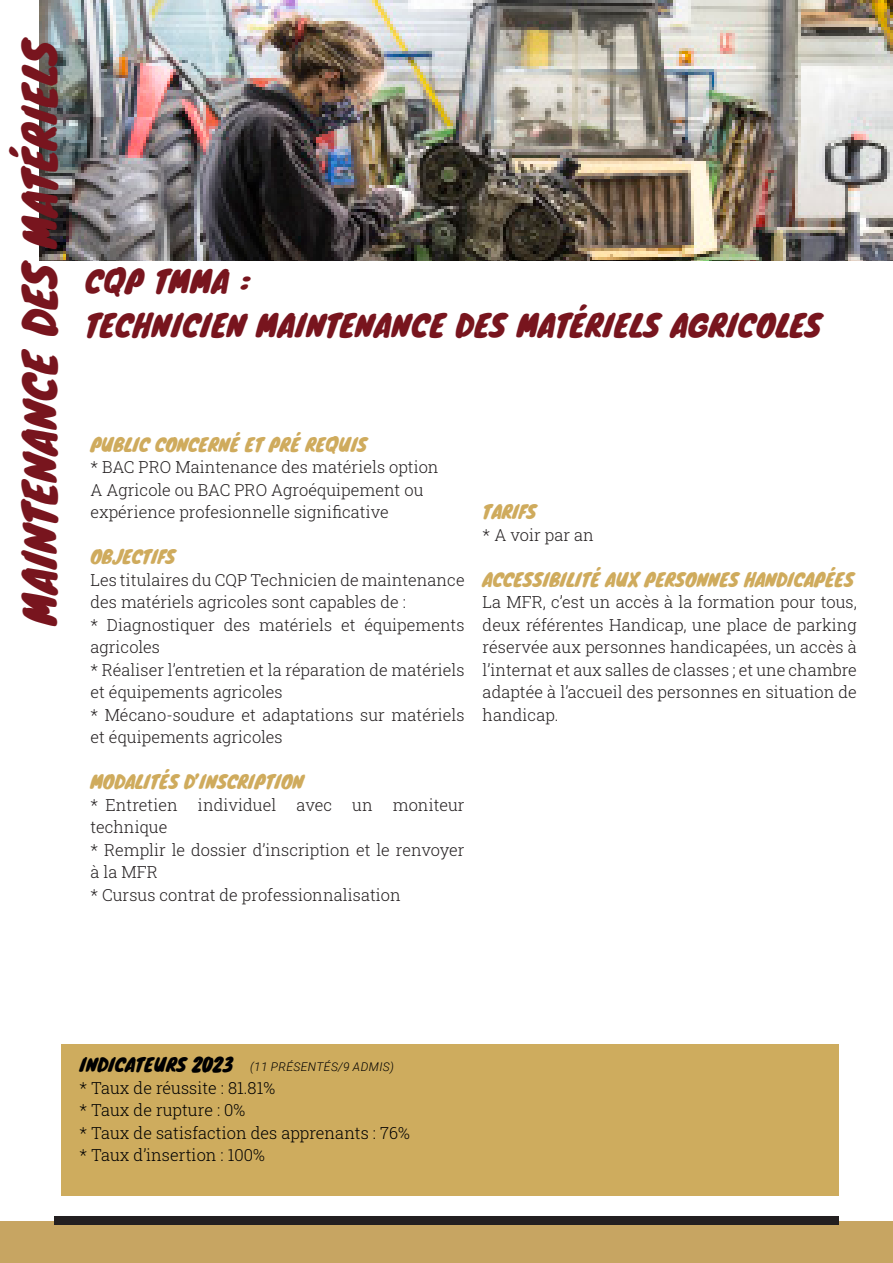
<style>
.page{position:relative;width:893px;height:1263px;background:#fff}
.page>*{position:absolute;margin:0;border:0;box-sizing:border-box;transform-origin:0 0}
.t1{font:43.5px "Knewave";color:#78151e}
.t2{font:30px "Knewave";letter-spacing:.01em;color:#78151e}
.t3{font:18px "Knewave";color:#cfab5d}
.t4{font:300 16.5px/22.5px "Roboto Slab";color:#231f20}
.t5{font:300 16.5px "Roboto Slab";color:#000001}
.t6{font:italic 300 12px "Roboto";letter-spacing:.035em;color:#000001}
.s1{color:#fff}
.s2{font-family:"Knewave";font-weight:400;font-style:normal;font-size:18px}
</style>
<div class="page">
<div style="left:62px;top:1045px;width:777px;height:151px;background:#ceac5e"></div>
<div style="left:0;top:1221px;width:893px;height:42px;background:#c7a562"></div>
<div style="left:54px;top:1216px;width:785px;height:9px;background:#231f20"></div>
<img style="left:39px;top:0;width:854px;height:260px">
<p class="t1" style="left:5px;top:625px;width:591px;rotate:-90deg">MAINTENANCE DES MATÉRIELS</p>
<p class="t2" style="left:85px;top:258px;width:166px">CQP TMMA :</p>
<p class="t2" style="left:85px;top:302px;width:738px">TECHNICIEN MAINTENANCE DES MATÉRIELS AGRICOLES</p>
<p class="t3" style="left:90px;top:430px;width:278px">PUBLIC CONCERNÉ ET PRÉ REQUIS</p>
<p class="t4" style="left:90px;top:455px;width:350px">* BAC PRO Maintenance des matériels option<br>A Agricole ou BAC PRO Agroéquipement ou expérience profesionnelle significative</p>
<p class="t3" style="left:90px;top:542px;width:87px">OBJECTIFS</p>
<p class="t4" style="left:90px;top:568px;width:376px">Les titulaires du CQP Technicien de maintenance des matériels agricoles sont capables de :</p>
<p class="t4" style="left:90px;top:613px;width:376px">* Diagnostiquer des matériels et équipements agricoles</p>
<p class="t4" style="left:90px;top:658px;width:376px">* Réaliser l’entretien et la réparation de matériels et équipements agricoles</p>
<p class="t4" style="left:90px;top:703px;width:376px">* Mécano-soudure et adaptations sur matériels et équipements agricoles</p>
<p class="t3" style="left:90px;top:767px;width:215px">MODALITÉS D’INSCRIPTION</p>
<p class="t4" style="left:90px;top:793px;width:376px">*<span class="s1">..</span>Entretien individuel avec un moniteur technique</p>
<p class="t4" style="left:90px;top:838px;width:376px">* Remplir le dossier d’inscription et le renvoyer à la MFR</p>
<p class="t4" style="left:90px;top:883px;width:312px">* Cursus contrat de professionnalisation</p>
<p class="t3" style="left:483px;top:497px;width:55px">TARIFS</p>
<p class="t4" style="left:483px;top:523px;width:113px">* A voir par an</p>
<p class="t3" style="left:483px;top:565px;width:373px">ACCESSIBILITÉ AUX PERSONNES HANDICAPÉES</p>
<p class="t4" style="left:483px;top:590px;width:376px;text-align:justify">La MFR, c’est un accès à la formation pour tous, deux référentes Handicap, une place de parking réservée aux personnes handicapées, un accès à l’internat et aux salles de classes ; et une chambre adaptée à l’accueil des personnes en situation de handicap.</p>
<p class="t6" style="left:80px;top:1058px;width:316px"><span class="s2">INDICATEURS 2023</span> (11 PRÉSENTÉS/9 ADMIS)</p>
<p class="t5" style="left:80px;top:1076px;width:197px">* Taux de réussite : 81.81%</p>
<p class="t5" style="left:80px;top:1099px;width:167px">* Taux de rupture : 0%</p>
<p class="t5" style="left:80px;top:1121px;width:332px">* Taux de satisfaction des apprenants : 76%</p>
<p class="t5" style="left:80px;top:1144px;width:187px">* Taux d’insertion : 100%</p>
</div>
